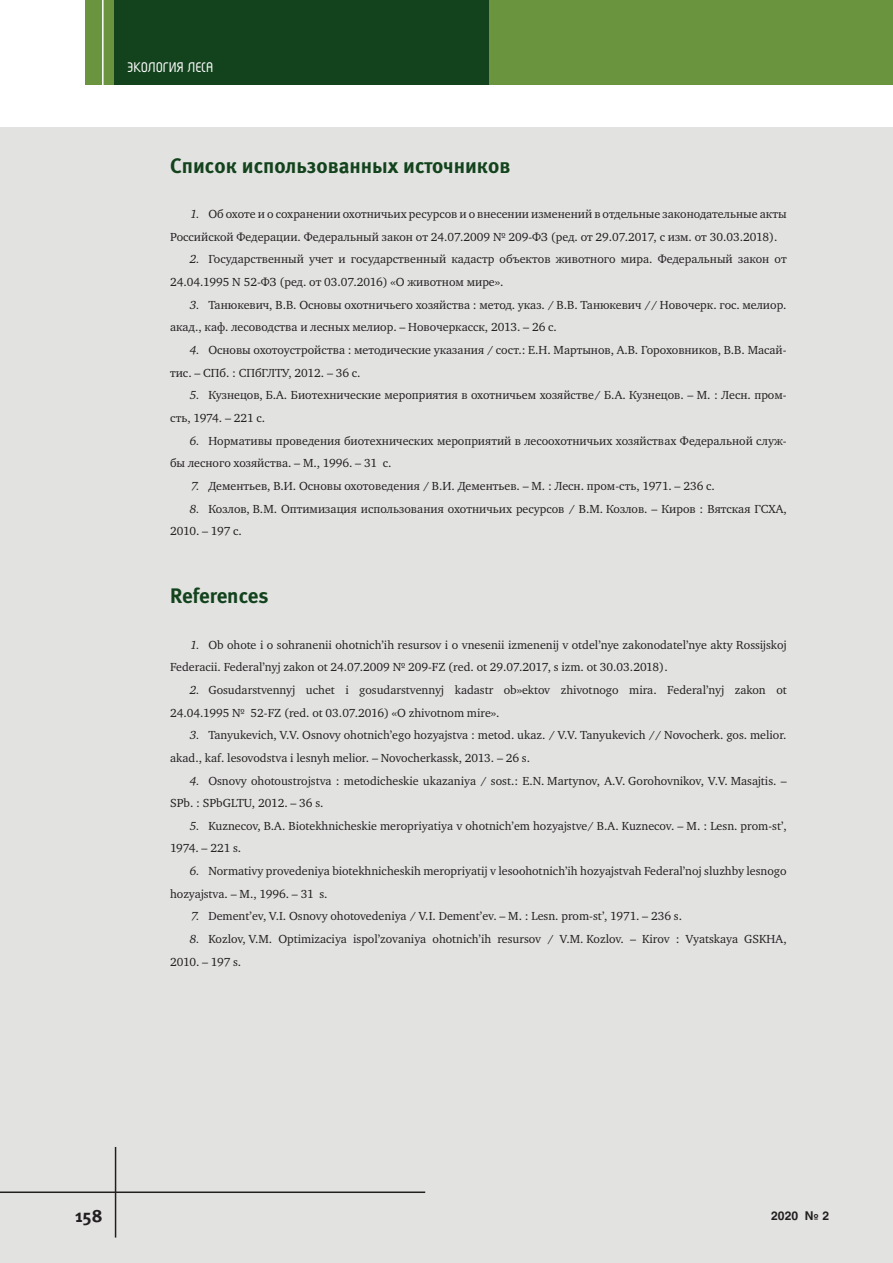
<style>
.page{position:relative;width:893px;height:1263px;background:#fff}
.page>*{position:absolute;margin:0;border:0;box-sizing:border-box;transform-origin:0 0}
.Zag_2{font:21px "Meta Bold LFC";color:#13431d}
.t1{font:18px "Meta Bold C";color:#231f20}
.t2{font:700 16.5px "Magic C";color:#fff}
.t3{font:12px/22.6px "Charter C";color:#231f20}
.t4{font:700 12px "Helios C";color:#231f20}
.s1{font-style:italic}
</style>
<div class="page">
<div style="left:0;top:128px;width:893px;height:1135px;background:#e2e2e1"></div>
<div style="left:85px;top:0;width:808px;height:85px;background:#6b943e"></div>
<div style="left:115px;top:0;width:374px;height:85px;background:#13431d"></div>
<hr style="left:102px;top:0;width:2px;height:85px;background:#fff">
<hr style="left:0;top:1191px;width:425px;height:2px;background:#231f20">
<hr style="left:115px;top:1147px;width:1px;height:90px;background:#231f20">
<h3 class="t2" style="left:128px;top:60px;width:87px">ЭКОЛОГИЯ ЛЕСА</h3>
<p class="Zag_2" style="left:170px;top:153px;width:342px">Список использованных источников</p>
<p class="t3" style="left:170px;top:203px;width:618px;text-indent:20px"><span class="s1">1.</span> Об охоте и о сохранении охотничьих ресурсов и о внесении изменений в отдельные законодательные акты<br>Российской Федерации. Федеральный закон от 24.07.2009 № 209-ФЗ (ред. от 29.07.2017, с изм. от 30.03.2018).</p>
<p class="t3" style="left:170px;top:248px;width:618px;text-indent:20px"><span class="s1">2.</span> Государственный учет и государственный кадастр объектов животного мира. Федеральный закон от<br>24.04.1995 N 52-ФЗ (ред. от 03.07.2016) «О животном мире».</p>
<p class="t3" style="left:170px;top:293px;width:618px;text-indent:20px"><span class="s1">3.</span> Танюкевич, В.В. Основы охотничьего хозяйства : метод. указ. / В.В. Танюкевич // Новочерк. гос. мелиор. акад., каф. лесоводства и лесных мелиор. – Новочеркасск, 2013. – 26 с.</p>
<p class="t3" style="left:170px;top:339px;width:618px;text-indent:20px"><span class="s1">4.</span> Основы охотоустройства : методические указания / сост.: Е.Н. Мартынов, А.В. Гороховников, В.В. Масай&shy;тис. – СПб. : СПбГЛТУ, 2012. – 36 с.</p>
<p class="t3" style="left:170px;top:384px;width:618px;text-indent:20px"><span class="s1">5.</span> Кузнецов, Б.А. Биотехнические мероприятия в охотничьем хозяйстве/ Б.А. Кузнецов. – М. : Лесн. пром&shy;сть, 1974. – 221 с.</p>
<p class="t3" style="left:170px;top:429px;width:618px;text-indent:20px"><span class="s1">6.</span> Нормативы проведения биотехнических мероприятий в лесоохотничьих хозяйствах Федеральной служ&shy;бы лесного хозяйства. – М., 1996. – 31 с.</p>
<p class="t3" style="left:191px;top:475px;width:525px"><span class="s1">7.</span> Дементьев, В.И. Основы охотоведения / В.И. Дементьев. – М. : Лесн. пром-сть, 1971. – 236 с.</p>
<p class="t3" style="left:170px;top:497px;width:618px;text-indent:20px"><span class="s1">8.</span> Козлов, В.М. Оптимизация использования охотничьих ресурсов / В.М. Козлов. – Киров : Вятская ГСХА,<br>2010. – 197 с.</p>
<p class="Zag_2" style="left:170px;top:584px;width:100px">References</p>
<p class="t3" style="left:170px;top:633px;width:618px;text-indent:20px"><span class="s1">1.</span> Ob ohote i o sohranenii ohotnich’ih resursov i o vnesenii izmenenij v otdel’nye zakonodatel’nye akty Rossijskoj<br>Federacii. Federal’nyj zakon ot 24.07.2009 № 209-FZ (red. ot 29.07.2017, s izm. ot 30.03.2018).</p>
<p class="t3" style="left:170px;top:679px;width:618px;text-indent:20px"><span class="s1">2.</span> Gosudarstvennyj uchet i gosudarstvennyj kadastr ob»ektov zhivotnogo mira. Federal’nyj zakon ot<br>24.04.1995 № 52-FZ (red. ot 03.07.2016) «O zhivotnom mire».</p>
<p class="t3" style="left:170px;top:724px;width:618px;text-indent:20px"><span class="s1">3.</span> Tanyukevich, V.V. Osnovy ohotnich’ego hozyajstva : metod. ukaz. / V.V. Tanyukevich // Novocherk. gos. melior. akad., kaf. lesovodstva i lesnyh melior. – Novocherkassk, 2013. – 26 s.</p>
<p class="t3" style="left:170px;top:769px;width:618px;text-indent:20px"><span class="s1">4.</span> Osnovy ohotoustrojstva : metodicheskie ukazaniya / sost.: E.N. Martynov, A.V. Gorohovnikov, V.V. Masajtis. –<br>SPb. : SPbGLTU, 2012. – 36 s.</p>
<p class="t3" style="left:170px;top:814px;width:618px;text-indent:20px"><span class="s1">5.</span> Kuznecov, B.A. Biotekhnicheskie meropriyatiya v ohotnich’em hozyajstve/ B.A. Kuznecov. – M. : Lesn. prom-st’,<br>1974. – 221 s.</p>
<p class="t3" style="left:170px;top:860px;width:618px;text-indent:20px"><span class="s1">6.</span> Normativy provedeniya biotekhnicheskih meropriyatij v lesoohotnich’ih hozyajstvah Federal’noj sluzhby lesnogo hozyajstva. – M., 1996. – 31 s.</p>
<p class="t3" style="left:191px;top:905px;width:492px"><span class="s1">7.</span> Dement’ev, V.I. Osnovy ohotovedeniya / V.I. Dement’ev. – M. : Lesn. prom-st’, 1971. – 236 s.</p>
<p class="t3" style="left:170px;top:928px;width:618px;text-indent:20px"><span class="s1">8.</span> Kozlov, V.M. Optimizaciya ispol’zovaniya ohotnich’ih resursov / V.M. Kozlov. – Kirov : Vyatskaya GSKHA,<br>2010. – 197 s.</p>
<h2 class="t1" style="left:75px;top:1205px;width:29px">158</h2>
<p class="t4" style="left:771px;top:1208px;width:60px">2020 № 2</p>
</div>
